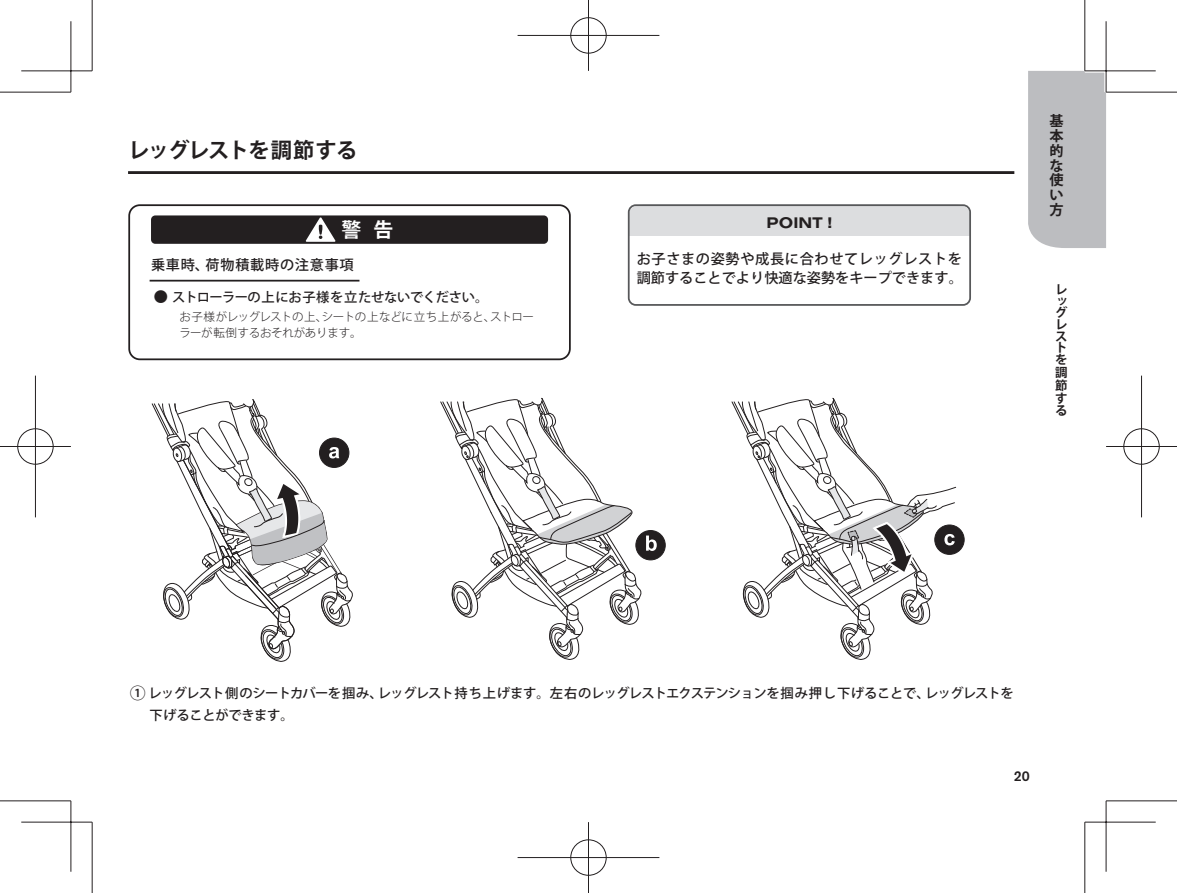
<style>
.page{position:relative;width:1177px;height:893px;background:#fff}
.page>*{position:absolute;margin:0;border:0;box-sizing:border-box;transform-origin:0 0}
.t1{font:700 21.25px "Koz Go Pro";letter-spacing:-.035em;color:#231f20}
.t2{font:700 19.75px "Koz Go Pro";color:#fff}
.t3{font:700 16px "Nimbus San Ext";letter-spacing:.005em;color:#231f20}
.t4{font:500 14.25px/19.5px "Koz Go Pro";letter-spacing:.025em;color:#231f20}
.t5{font:500 14.25px "Koz Go Pro";letter-spacing:.045em;color:#231f20}
.t6{font:700 14.25px/15px "Koz Go Pro";color:#231f20;text-align:justify}
.t7{font:500 14.25px "Akzidenz Grotesk Pro";color:#231f20}
.t8{font:500 13.25px/22.5px "Koz Go Pro";letter-spacing:-.025em;color:#231f20}
.t9{font:700 12.5px/12.2px "Koz Go Pro";color:#231f20}
.t10{font:300 11.5px/16px "Koz Go Pro";letter-spacing:-.025em;color:#231f20}
.s1{font-weight:700;font-size:14.25px}
.s2{font-family:"Koz Go Pr 6 N";font-size:16px}
</style>
<div class="page">
<div style="left:1028px;top:71px;width:78px;height:177px;background:#bcbdc0"></div>
<hr style="left:150px;top:280px;width:209px;height:2px;background:#231f20">
<div style="left:631px;top:207px;width:337px;height:29px;background:#dcdddf"></div>
<div style="left:628px;top:204px;width:343px;height:102px;border:2px solid #57585a;border-radius:7px"></div>
<hr style="left:128px;top:171px;width:886px;height:3px;background:#231f20">
<div style="left:151px;top:215px;width:397px;height:29px;background:#231f20;border-radius:4px"></div>
<svg style="left:306px;top:217px;width:29px;height:25px"></svg>
<div style="left:128px;top:204px;width:442px;height:156px;border:2px solid #231f20;border-radius:11px"></div>
<div style="left:633px;top:528px;width:34px;height:34px;border:4px solid #fff;border-radius:50%"></div>
<div style="left:636px;top:530px;width:29px;height:30px;background:#231f20;border-radius:50%"></div>
<div style="left:635px;top:530px;width:30px;height:30px;border:1px solid #231f20;border-radius:50%"></div>
<svg style="left:440px;top:398px;width:216px;height:262px"></svg>
<div style="left:932px;top:523px;width:34px;height:34px;border:4px solid #fff;border-radius:50%"></div>
<div style="left:934px;top:525px;width:30px;height:29px;background:#231f20;border-radius:50%"></div>
<div style="left:934px;top:525px;width:30px;height:30px;border:1px solid #231f20;border-radius:50%"></div>
<svg style="left:731px;top:398px;width:225px;height:262px"></svg>
<svg style="left:151px;top:399px;width:202px;height:263px"></svg>
<svg style="left:0;top:91px;width:69px;height:1px"></svg>
<svg style="left:1107px;top:91px;width:69px;height:1px"></svg>
<svg style="left:0;top:801px;width:69px;height:1px"></svg>
<svg style="left:1107px;top:801px;width:69px;height:1px"></svg>
<svg style="left:91px;top:0;width:1px;height:69px"></svg>
<svg style="left:91px;top:824px;width:1px;height:69px"></svg>
<svg style="left:1085px;top:0;width:1px;height:69px"></svg>
<svg style="left:1085px;top:824px;width:1px;height:69px"></svg>
<svg style="left:21px;top:69px;width:71px;height:3px"></svg>
<svg style="left:1084px;top:69px;width:71px;height:4px"></svg>
<svg style="left:21px;top:821px;width:71px;height:3px"></svg>
<svg style="left:1084px;top:821px;width:71px;height:3px"></svg>
<svg style="left:69px;top:21px;width:4px;height:71px"></svg>
<svg style="left:69px;top:801px;width:4px;height:71px"></svg>
<hr style="left:1104px;top:21px;width:3px;height:71px;background:#fff">
<hr style="left:1104px;top:801px;width:3px;height:71px;background:#fff">
<hr style="left:0;top:92px;width:71px;height:1px;background:#231f20">
<hr style="left:1106px;top:92px;width:70px;height:1px;background:#231f20">
<hr style="left:0;top:800px;width:71px;height:1px;background:#231f20">
<hr style="left:1106px;top:800px;width:70px;height:1px;background:#231f20">
<hr style="left:92px;top:0;width:1px;height:71px;background:#231f20">
<hr style="left:92px;top:822px;width:1px;height:71px;background:#231f20">
<hr style="left:1084px;top:0;width:1px;height:71px;background:#231f20">
<hr style="left:1084px;top:822px;width:1px;height:71px;background:#231f20">
<hr style="left:21px;top:70px;width:71px;height:1px;background:#231f20">
<hr style="left:1084px;top:70px;width:71px;height:1px;background:#231f20">
<hr style="left:21px;top:822px;width:71px;height:1px;background:#231f20">
<hr style="left:1084px;top:822px;width:71px;height:1px;background:#231f20">
<hr style="left:70px;top:21px;width:1px;height:71px;background:#231f20">
<hr style="left:70px;top:801px;width:1px;height:71px;background:#231f20">
<hr style="left:1105px;top:21px;width:1px;height:71px;background:#231f20">
<hr style="left:1105px;top:801px;width:1px;height:71px;background:#231f20">
<div style="left:569px;top:16px;width:39px;height:39px;border:4px solid #fff;border-radius:50%"></div>
<hr style="left:517px;top:34px;width:142px;height:3px;background:#fff">
<hr style="left:586px;top:0;width:4px;height:71px;background:#fff">
<div style="left:570px;top:17px;width:36px;height:37px;border:1px solid #231f20;border-radius:50%"></div>
<hr style="left:517px;top:35px;width:142px;height:1px;background:#231f20">
<hr style="left:588px;top:0;width:1px;height:71px;background:#231f20">
<div style="left:569px;top:838px;width:39px;height:39px;border:4px solid #fff;border-radius:50%"></div>
<hr style="left:517px;top:856px;width:142px;height:3px;background:#fff">
<hr style="left:586px;top:822px;width:4px;height:71px;background:#fff">
<div style="left:570px;top:839px;width:36px;height:37px;border:1px solid #231f20;border-radius:50%"></div>
<hr style="left:517px;top:857px;width:142px;height:1px;background:#231f20">
<hr style="left:588px;top:822px;width:1px;height:71px;background:#231f20">
<div style="left:16px;top:427px;width:39px;height:39px;border:4px solid #fff;border-radius:50%"></div>
<hr style="left:0;top:445px;width:71px;height:3px;background:#fff">
<hr style="left:34px;top:376px;width:3px;height:141px;background:#fff">
<div style="left:17px;top:428px;width:37px;height:37px;border:1px solid #231f20;border-radius:50%"></div>
<hr style="left:0;top:446px;width:71px;height:1px;background:#231f20">
<hr style="left:35px;top:376px;width:1px;height:141px;background:#231f20">
<div style="left:1121px;top:427px;width:39px;height:39px;border:4px solid #fff;border-radius:50%"></div>
<hr style="left:1106px;top:445px;width:70px;height:3px;background:#fff">
<hr style="left:1139px;top:376px;width:4px;height:141px;background:#fff">
<div style="left:1123px;top:428px;width:36px;height:37px;border:1px solid #231f20;border-radius:50%"></div>
<hr style="left:1106px;top:446px;width:70px;height:1px;background:#231f20">
<hr style="left:1141px;top:376px;width:1px;height:141px;background:#231f20">
<h1 class="t1" style="left:128px;top:136px;width:231px">レッグレストを調節する</h1>
<h2 class="t2" style="left:341px;top:217px;width:53px">警 告</h2>
<p class="t5" style="left:151px;top:256px;width:218px">乗車時、荷物積載時の注意事項　</p>
<p class="t8" style="left:154px;top:287px;width:336px"><span class="s1">●</span> ストローラーの上にお子様を立たせないでください。</p>
<p class="t10" style="left:179px;top:309px;width:356px">お子様がレッグレストの上、シートの上などに立ち上がると、ストローラーが転倒するおそれがあります。</p>
<p class="t3" style="left:766px;top:214px;width:67px">POINT !</p>
<p class="t4" style="left:636px;top:249px;width:327px">お子さまの姿勢や成長に合わせてレッグレストを調節することでより快適な姿勢をキープできます。</p>
<p class="t6" style="left:1049px;top:114px;width:16px">基本的な使い方</p>
<p class="t9" style="left:1055px;top:284px;width:14px">レッグレストを調節する</p>
<p class="t8" style="left:150px;top:682px;width:865px;text-indent:-20px"><span class="s2">①</span> レッグレスト側のシートカバーを掴み、レッグレスト持ち上げます。左右のレッグレストエクステンションを掴み押し下げることで、レッグレストを下げることができます。</p>
<p class="t7" style="left:1013px;top:767px;width:17px">20</p>
</div>
